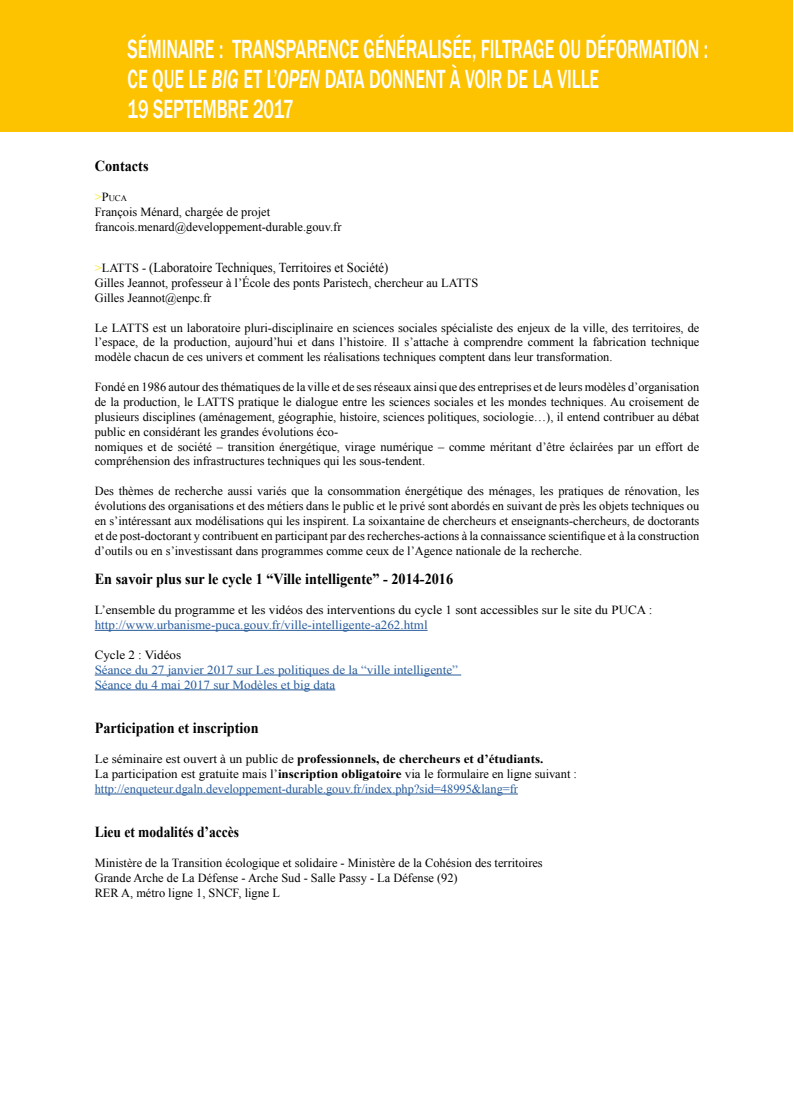
<style>
.page{position:relative;width:794px;height:1102px;background:#fff}
.page>*{position:absolute;margin:0;border:0;box-sizing:border-box;transform-origin:0 0}
.t1{font:500 27px/30px "Franklin Gothic";letter-spacing:-.005em;color:#fff;scale:.67 1}
.t2{font:700 15.25px "Times New Roman";color:#000;scale:.93 1}
.t3{font:700 15.25px "Times New Roman";color:#000;scale:.88 1}
.t4{font:13.62px "Times New Roman";color:#000;scale:.93 1}
.t5{font:12.38px/14.9px "Times New Roman";color:#000}
.t6{font:12.38px/14.9px "Times New Roman";color:#000;scale:1.06 1}
.t7{font:12.38px/14.9px "Times New Roman";color:#275b9b;scale:1.06 1}
.t8{font:8.62px "Times New Roman";color:#000}
.s1{font-style:italic}
.s2{font-weight:700;font-size:12.38px;color:#fced56}
.s3{font-size:12.38px}
.s4{font-weight:700}
.s5{color:#275b9b}
</style>
<div class="page">
<div style="left:0;top:0;width:48px;height:131px;background:#fdc300"></div>
<div style="left:25px;top:0;width:768px;height:131px;background:#fdc300"></div>
<hr style="left:95px;top:630px;width:332px;height:1px;background:#275b9b">
<hr style="left:95px;top:675px;width:366px;height:1px;background:#275b9b">
<hr style="left:95px;top:690px;width:240px;height:1px;background:#275b9b">
<hr style="left:95px;top:794px;width:423px;height:1px;background:#275b9b">
<h1 class="t1" style="left:128px;top:34px;width:868px">SÉMINAIRE : TRANSPARENCE GÉNÉRALISÉE, FILTRAGE OU DÉFORMATION :<br>CE QUE LE <span class="s1">BIG</span> ET L’<span class="s1">OPEN</span> DATA DONNENT À VOIR DE LA VILLE<br>19 SEPTEMBRE 2017</h1>
<p class="t2" style="left:95px;top:156px;width:59px">Contacts</p>
<p class="t8" style="left:95px;top:192px;width:34px"><span class="s2">&gt;</span><span class="s3">P</span>UCA</p>
<p class="t5" style="left:95px;top:204px;width:248px">François Ménard, chargée de projet francois.menard@developpement-durable.gouv.fr</p>
<p class="t4" style="left:95px;top:258px;width:317px"><span class="s2">&gt;</span><span class="s3">LATTS -</span> (Laboratoire Techniques, Territoires et Société)</p>
<p class="t5" style="left:95px;top:275px;width:385px">Gilles Jeannot, professeur à l’École des ponts Paristech, chercheur au LATTS<br>Gilles Jeannot@enpc.fr</p>
<p class="t5" style="left:95px;top:320px;width:606px;text-align:justify">Le LATTS est un laboratoire pluri-disciplinaire en sciences sociales spécialiste des enjeux de la ville, des territoires, de l’espace, de la production, aujourd’hui et dans l’histoire. Il s’attache à comprendre comment la fabrication technique modèle chacun de ces univers et comment les réalisations techniques comptent dans leur transformation.</p>
<p class="t5" style="left:95px;top:379px;width:606px">Fondé en 1986 autour des thématiques de la ville et de ses réseaux ainsi que des entreprises et de leurs modèles d’organisation de la production, le LATTS pratique le dialogue entre les sciences sociales et les mondes techniques. Au croisement de plusieurs disciplines (aménagement, géographie, histoire, sciences politiques, sociologie…), il entend contribuer au débat public en considérant les grandes évolutions éco-<br>nomiques et de société – transition énergétique, virage numérique – comme méritant d’être éclairées par un effort de compréhension des infrastructures techniques qui les sous-tendent.</p>
<p class="t5" style="left:95px;top:483px;width:606px;text-align:justify">Des thèmes de recherche aussi variés que la consommation énergétique des ménages, les pratiques de rénovation, les évolutions des organisations et des métiers dans le public et le privé sont abordés en suivant de près les objets techniques ou en s’intéressant aux modélisations qui les inspirent. La soixantaine de chercheurs et enseignants-chercheurs, de doctorants et de post-doctorant y contribuent en participant par des recherches-actions à la connaissance scientifique et à la construction d’outils ou en s’investissant dans programmes comme ceux de l’Agence nationale de la recherche.</p>
<p class="t2" style="left:95px;top:569px;width:387px">En savoir plus sur le cycle 1 “Ville intelligente” - 2014-2016</p>
<p class="t6" style="left:95px;top:602px;width:527px">L’ensemble du programme et les vidéos des interventions du cycle 1 sont accessibles sur le site du PUCA :</p>
<p class="t7" style="left:95px;top:617px;width:315px">http://www.urbanisme-puca.gouv.fr/ville-intelligente-a262.html</p>
<p class="t6" style="left:95px;top:647px;width:83px">Cycle 2 : Vidéos</p>
<p class="t7" style="left:95px;top:662px;width:344px">Séance du 27 janvier 2017 sur Les politiques de la “ville intelligente”<br>Séance du 4 mai 2017 sur Modèles et big data</p>
<p class="t2" style="left:95px;top:717px;width:178px">Participation et inscription</p>
<p class="t6" style="left:95px;top:751px;width:456px">Le séminaire est ouvert à un public de <span class="s4">professionnels, de chercheurs et d’étudiants.<br></span>La participation est gratuite mais l’<span class="s4">inscription obligatoire</span> via le formulaire en ligne suivant : <span class="s5">http://enqueteur.dgaln.developpement-durable.gouv.fr/index.php?sid=48995&amp;lang=fr</span></p>
<p class="t3" style="left:95px;top:822px;width:166px">Lieu et modalités d’accès</p>
<p class="t5" style="left:95px;top:855px;width:449px">Ministère de la Transition écologique et solidaire - Ministère de la Cohésion des territoires<br>Grande Arche de La Défense - Arche Sud - Salle Passy - La Défense (92)<br>RER A, métro ligne 1, SNCF, ligne L</p>
</div>
